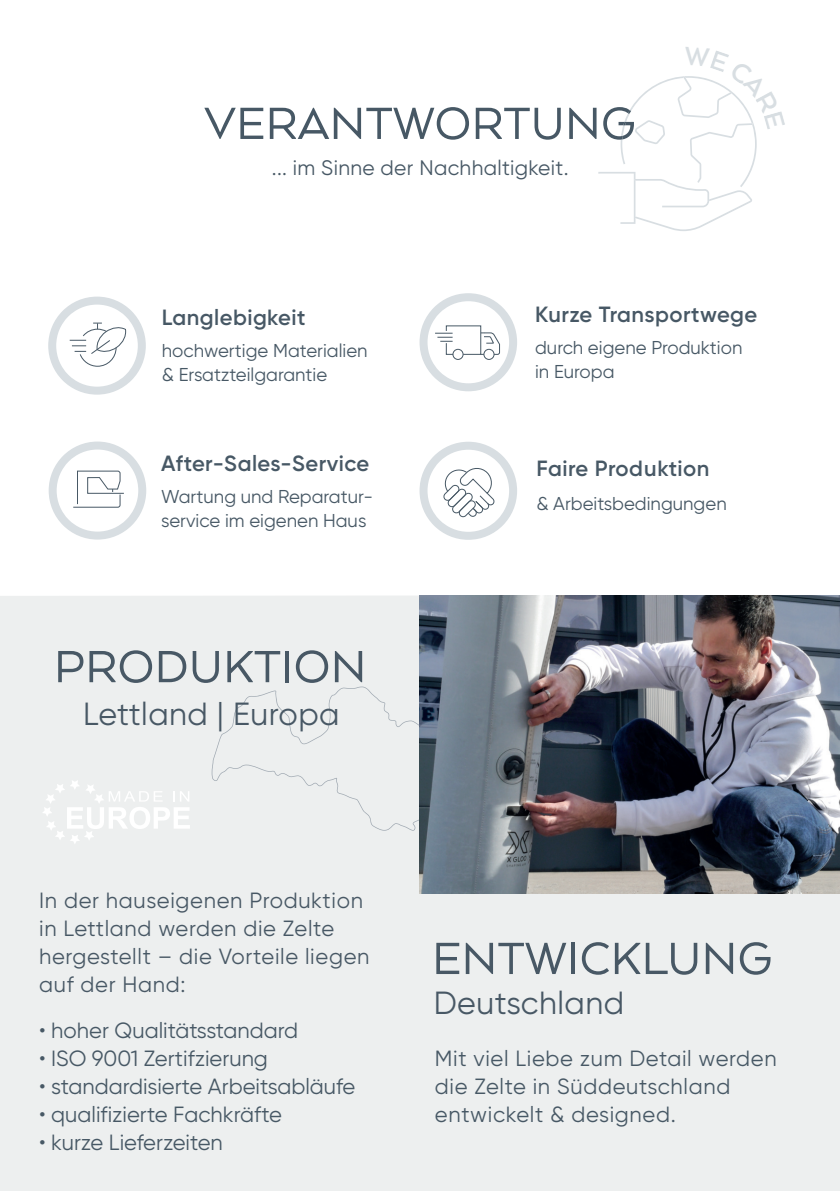
<style>
.page{position:relative;width:840px;height:1191px;background:#fff}
.page>*{position:absolute;margin:0;border:0;box-sizing:border-box;transform-origin:0 0}
.t1{font:52px "Arquitecta";color:#485865}
.t2{font:52px "Arquitecta";color:#475865}
.t3{font:32px "Gilroy";letter-spacing:.015em;color:#485865}
.t4{font:22px "Gilroy";color:#475865}
.t5{font:22px/28px "Gilroy";letter-spacing:.03em;color:#485865}
.t6{font:22px/28px "Gilroy";letter-spacing:.03em;color:#475865}
.t7{font:600 22px "Gilroy";letter-spacing:.02em;color:#475865}
.t8{font:21px "Gilroy";letter-spacing:.015em;color:#475865}
.t9{font:18.6px/24px "Gilroy";color:#475865}
</style>
<div class="page">
<div style="left:0;top:596px;width:839px;height:595px;background:#edefef"></div>
<div style="left:211px;top:686px;width:208px;height:144px;background:#edefef"></div>
<svg style="left:42px;top:780px;width:148px;height:64px"></svg>
<img style="left:419px;top:595px;width:420px;height:298px">
<svg style="left:48px;top:296px;width:98px;height:99px"></svg>
<svg style="left:419px;top:293px;width:98px;height:98px"></svg>
<svg style="left:419px;top:442px;width:98px;height:98px"></svg>
<svg style="left:49px;top:441px;width:97px;height:98px"></svg>
<svg style="left:598px;top:76px;width:159px;height:155px"></svg>
<h1 class="t2" style="left:204px;top:91px;width:433px">VERANTWORTUNG</h1>
<p class="t8" style="left:272px;top:155px;width:298px">... im Sinne der Nachhaltigkeit.</p>
<p class="t7" style="left:162px;top:303px;width:145px">Langlebigkeit</p>
<p class="t9" style="left:162px;top:338px;width:207px">hochwertige Materialien &amp; Ersatzteilgarantie</p>
<p class="t7" style="left:161px;top:450px;width:209px">After-Sales-Service</p>
<p class="t9" style="left:161px;top:484px;width:213px">Wartung und Reparatur&shy;service im eigenen Haus</p>
<h1 class="t1" style="left:54px;top:634px;width:314px">PRODUKTION</h1>
<h2 class="t3" style="left:83px;top:694px;width:258px">Lettland | Europa</h2>
<p class="t7" style="left:535px;top:301px;width:224px">Kurze Transportwege</p>
<p class="t9" style="left:535px;top:336px;width:209px">durch eigene Produktion in Europa</p>
<p class="t7" style="left:536px;top:455px;width:174px">Faire Produktion</p>
<p class="t9" style="left:536px;top:492px;width:192px">&amp; Arbeitsbedingungen</p>
<p class="t5" style="left:39px;top:885px;width:331px">In der hauseigenen Produktion in Lettland werden die Zelte hergestellt – die Vorteile liegen auf der Hand:</p>
<p class="t4" style="left:39px;top:1016px;width:260px">• hoher Qualitätsstandard</p>
<p class="t4" style="left:39px;top:1044px;width:230px">• ISO 9001 Zertifzierung</p>
<p class="t4" style="left:39px;top:1072px;width:317px">• standardisierte Arbeitsabläufe</p>
<p class="t4" style="left:39px;top:1100px;width:244px">• qualifizierte Fachkräfte</p>
<p class="t4" style="left:39px;top:1128px;width:185px">• kurze Lieferzeiten</p>
<h1 class="t1" style="left:431px;top:926px;width:342px">ENTWICKLUNG</h1>
<h2 class="t3" style="left:433px;top:982px;width:192px">Deutschland</h2>
<p class="t6" style="left:434px;top:1044px;width:343px">Mit viel Liebe zum Detail werden die Zelte in Süddeutschland entwickelt &amp; designed.</p>
</div>
